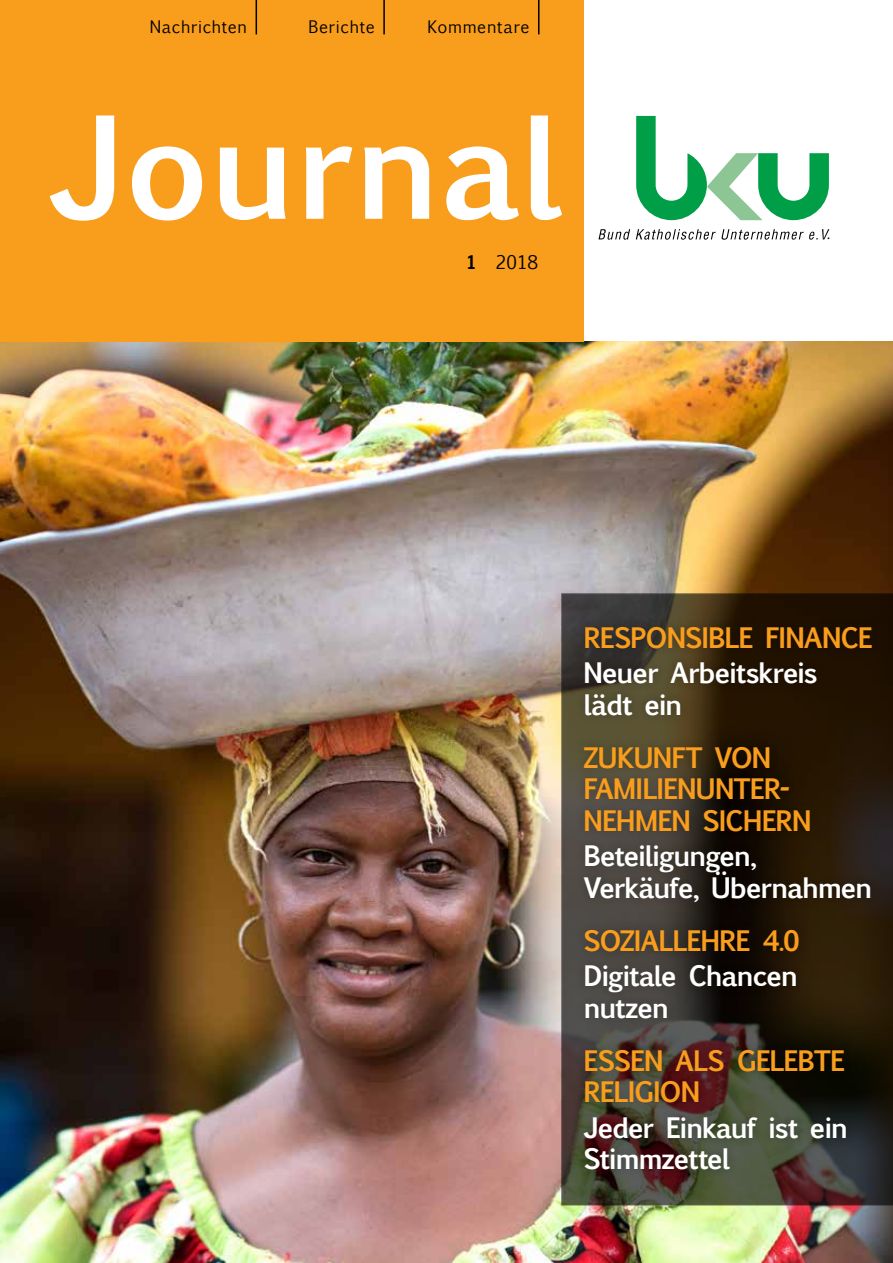
<style>
.page{position:relative;width:893px;height:1263px;background:#fff}
.page>*{position:absolute;margin:0;border:0;box-sizing:border-box;transform-origin:0 0}
.t1{font:700 135px "Euphemia UCAS";color:#fff}
.t2{font:700 27px/31.5px "Euphemia UCAS";letter-spacing:-.05em;color:#fff}
.t3{font:700 27px/31.5px "Euphemia UCAS";letter-spacing:-.04em;color:#f99d1c}
.t4{font:18px "Euphemia CAS";color:#000}
.t5{font:16.5px "Euphemia CAS";letter-spacing:.04em;color:#000}
.t6{font:13.65px "Myriad Pro";color:#000}
.s1{font-family:"Euphemia UCAS";font-weight:700}
</style>
<div class="page">
<img style="left:0;top:341px;width:893px;height:922px">
<svg style="left:561px;top:593px;width:332px;height:612px;background:#3c3328"></svg>
<div style="left:0;top:0;width:584px;height:341px;background:#f99d1c"></div>
<svg style="left:598px;top:229px;width:32px;height:11px"></svg>
<svg style="left:636px;top:229px;width:193px;height:11px"></svg>
<svg style="left:636px;top:116px;width:193px;height:104px"></svg>
<hr style="left:256px;top:0;width:1px;height:34px;background:#000">
<hr style="left:383px;top:0;width:2px;height:34px;background:#000">
<hr style="left:538px;top:0;width:1px;height:34px;background:#000">
<div style="left:575px;top:617px;width:306px;height:562px;background:#000;opacity:.3"></div>
<p class="t5" style="left:150px;top:15px;width:99px">Nachrichten</p>
<p class="t5" style="left:308px;top:15px;width:68px">Berichte</p>
<p class="t5" style="left:427px;top:15px;width:104px">Kommentare</p>
<h1 class="t1" style="left:48px;top:66px;width:516px">Journal</h1>
<p class="t4" style="left:467px;top:250px;width:72px"><span class="s1">1</span> 2018</p>
<p class="t6" style="left:827px;top:226px;width:4px">.</p>
<p class="t3" style="left:583px;top:622px;width:291px">RESPONSIBLE FINANCE</p>
<p class="t2" style="left:583px;top:658px;width:236px">Neuer Arbeitskreis lädt ein</p>
<p class="t3" style="left:583px;top:742px;width:230px">ZUKUNFT VON<br>FAMILIENUNTER-<br>NEHMEN SICHERN</p>
<p class="t2" style="left:583px;top:841px;width:291px">Beteiligungen,<br>Verkäufe, Übernahmen</p>
<p class="t3" style="left:583px;top:925px;width:218px">SOZIALLEHRE 4.0</p>
<p class="t2" style="left:583px;top:961px;width:216px">Digitale Chancen nutzen</p>
<p class="t3" style="left:583px;top:1045px;width:263px">ESSEN ALS GELEBTE<br>RELIGION</p>
<p class="t2" style="left:583px;top:1112px;width:266px">Jeder Einkauf ist ein<br>Stimmzettel</p>
</div>
